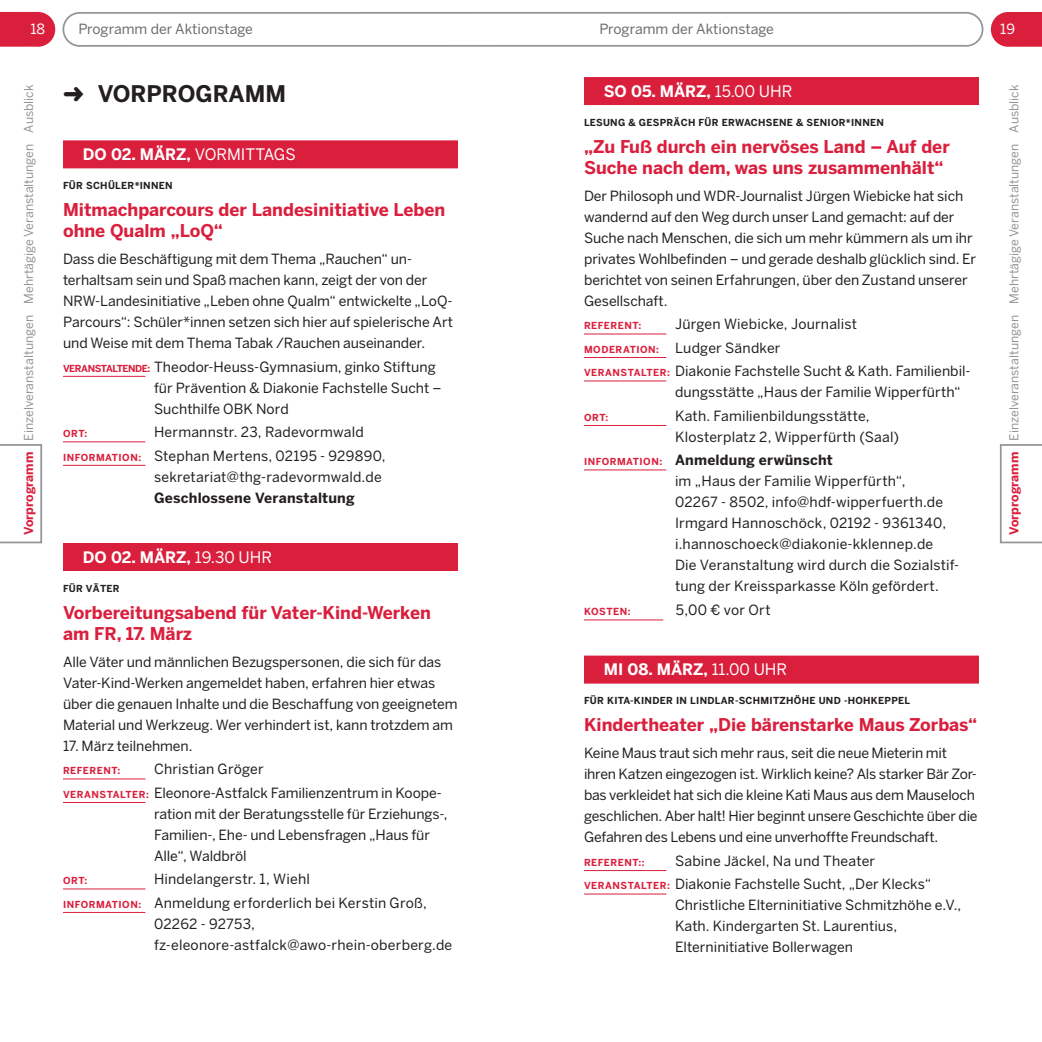
<style>
.page{position:relative;width:1042px;height:1042px;background:#fff}
.page>*{position:absolute;margin:0;border:0;box-sizing:border-box;transform-origin:0 0}
.t1{font:700 22.75px "Benton Sans";letter-spacing:-.01em;color:#231f20}
.t2{font:700 17.5px/21px "Benton Sans";color:#da1f3d}
.t3{font:700 15.75px "Benton Sans";color:#fff}
.t4{font:14px/21px "Benton Sans";letter-spacing:-.005em;color:#231f20}
.t5{font:14px/21px "Benton Sans";letter-spacing:.015em;color:#231f20}
.t6{font:14px "Benton Sans";color:#6c6d70}
.t7{font:700 14px "Benton Sans";letter-spacing:.015em;color:#231f20}
.t8{font:14px "Benton Sans";color:#fff}
.t9{font:12.25px "Benton Sans";color:#939598}
.t10{font:700 9.8px "Benton Sans";color:#da1f3d}
.t11{font:700 9.62px "Benton Sans";letter-spacing:.05em;color:#da1f3d}
.t12{font:700 9.62px "Benton Sans";letter-spacing:.03em;color:#231f20}
.s1{font-weight:700;color:#da1f3d}
.s2{font-weight:400}
.s3{font-weight:700;font-size:9.62px;color:#da1f3d}
.s4{font-weight:700}
.s5{font-size:14.17px}
</style>
<div class="page">
<svg style="left:0;top:12px;width:55px;height:35px;background:#dc2f4a"></svg>
<svg style="left:62px;top:13px;width:922px;height:34px"></svg>
<svg style="left:991px;top:12px;width:51px;height:35px;background:#dc304c"></svg>
<svg style="left:0;top:444px;width:42px;height:99px"></svg>
<svg style="left:1000px;top:444px;width:42px;height:99px"></svg>
<div style="left:63px;top:140px;width:395px;height:28px;background:#da1f3d"></div>
<hr style="left:63px;top:376px;width:82px;height:1px;background:#da1f3d">
<hr style="left:63px;top:441px;width:82px;height:1px;background:#da1f3d">
<hr style="left:63px;top:465px;width:82px;height:1px;background:#da1f3d">
<div style="left:63px;top:543px;width:395px;height:28px;background:#da1f3d"></div>
<hr style="left:63px;top:778px;width:82px;height:1px;background:#da1f3d">
<hr style="left:63px;top:802px;width:82px;height:1px;background:#da1f3d">
<hr style="left:63px;top:888px;width:82px;height:1px;background:#da1f3d">
<hr style="left:63px;top:912px;width:82px;height:1px;background:#da1f3d">
<div style="left:584px;top:77px;width:395px;height:28px;background:#da1f3d"></div>
<hr style="left:584px;top:334px;width:82px;height:1px;background:#da1f3d">
<hr style="left:584px;top:357px;width:82px;height:1px;background:#da1f3d">
<hr style="left:584px;top:381px;width:82px;height:1px;background:#da1f3d">
<hr style="left:584px;top:425px;width:82px;height:1px;background:#da1f3d">
<hr style="left:584px;top:470px;width:82px;height:1px;background:#da1f3d">
<hr style="left:584px;top:619px;width:79px;height:1px;background:#da1f3d">
<div style="left:584px;top:655px;width:395px;height:28px;background:#da1f3d"></div>
<hr style="left:584px;top:870px;width:82px;height:1px;background:#da1f3d">
<hr style="left:584px;top:894px;width:82px;height:1px;background:#da1f3d">
<p class="t8" style="left:31px;top:21px;width:16px">18</p>
<p class="t8" style="left:1000px;top:21px;width:16px">19</p>
<p class="t6" style="left:599px;top:21px;width:176px">Programm der Aktionstage</p>
<p class="t6" style="left:78px;top:21px;width:176px">Programm der Aktionstage</p>
<p class="t9" style="left:22px;top:535px;width:452px;rotate:-90deg"><span class="s1">Vorprogramm</span> Einzelveranstaltungen Mehrtägige Veranstaltungen Ausblick</p>
<h1 class="t1" style="left:63px;top:81px;width:221px">➜ Vorprogram m</h1>
<p class="t3" style="left:83px;top:145px;width:123px">DO 02. März, <span class="s2">vormittags</span></p>
<p class="t12" style="left:63px;top:180px;width:45px">Für Schül</p>
<p class="t12" style="left:121px;top:180px;width:53px">er*innen</p>
<p class="t2" style="left:63px;top:199px;width:384px">Mitmachparcours der Landesinitiative Leben ohne Qualm „LoQ“</p>
<p class="t4" style="left:63px;top:248px;width:392px">Dass die Beschäftigung mit dem Thema „Rauchen“ un&shy;terhaltsam sein und Spaß machen kann, zeigt der von der NRW-Landesinitiative „Leben ohne Qualm“ entwickelte „LoQ-Parcours“: Schüler*innen setzen sich hier auf spielerische Art und Weise mit dem Thema Tabak /Rauchen auseinander.</p>
<p class="t11" style="left:63px;top:362px;width:32px">VERANST</p>
<p class="t4" style="left:154px;top:356px;width:289px;text-indent:-48px"><span class="s3">ALTEnde:</span> Theodor-Heuss-Gymnasium, ginko Stiftung für Prävention &amp; Diakonie Fachstelle Sucht –<br>Suchthilfe OBK Nord</p>
<p class="t11" style="left:63px;top:428px;width:8px">ORT</p>
<p class="t11" style="left:84px;top:428px;width:4px">:</p>
<p class="t5" style="left:154px;top:421px;width:211px">Hermannstr. 23, Radevormwald</p>
<p class="t11" style="left:63px;top:451px;width:8px">INFOR</p>
<p class="t11" style="left:96px;top:451px;width:24px">MATION</p>
<p class="t5" style="left:138px;top:445px;width:249px;text-align:right"><span class="s3">:</span> Stephan Mertens, 02195 - 929890, sekretariat@thg-radevormwald.de</p>
<p class="t7" style="left:154px;top:489px;width:202px">Geschlossene Veranstaltung</p>
<p class="t3" style="left:83px;top:548px;width:191px">DO 02. März, <span class="s2">19.30 UHR</span></p>
<p class="t12" style="left:63px;top:582px;width:58px">Fü r Väter</p>
<p class="t2" style="left:63px;top:601px;width:369px">Vorbereitungsabend für Vater-Kind-Werken am FR, 17. März</p>
<p class="t4" style="left:63px;top:651px;width:396px">Alle Väter und männlichen Bezugspersonen, die sich für das Vater-Kind-Werken angemeldet haben, erfahren hier etwas über die genauen Inhalte und die Beschaffung von geeignetem Material und Werkzeug. Wer verhindert ist, kann trotzdem am</p>
<p class="t4" style="left:63px;top:735px;width:131px">17. März teilnehmen.</p>
<p class="t11" style="left:63px;top:765px;width:59px">Referent:</p>
<p class="t4" style="left:154px;top:758px;width:111px">Christian Gröger</p>
<p class="t11" style="left:63px;top:788px;width:37px">VERANST</p>
<p class="t11" style="left:113px;top:788px;width:21px">ALTER</p>
<p class="t4" style="left:154px;top:782px;width:295px;text-indent:-8px"><span class="s3">:</span> Eleonore-Astfalck Familienzentrum in Koope&shy;ration mit der Beratungsstelle für Erziehungs-, Familien-, Ehe- und Lebensfragen „Haus für Alle“, Waldbröl</p>
<p class="t11" style="left:63px;top:875px;width:8px">ORT</p>
<p class="t11" style="left:84px;top:875px;width:4px">:</p>
<p class="t4" style="left:154px;top:868px;width:157px">Hindelangerstr. 1, Wiehl</p>
<p class="t11" style="left:63px;top:898px;width:8px">INFOR</p>
<p class="t11" style="left:96px;top:898px;width:24px">MATION</p>
<p class="t5" style="left:154px;top:892px;width:300px;text-indent:-16px"><span class="s3">:</span> Anmeldung erforderlich bei Kerstin Groß,<br>02262 - 92753, fz-eleonore-astfalck@awo-rhein-oberberg.de</p>
<p class="t3" style="left:604px;top:82px;width:190px">SO 05. März, <span class="s2">15.00 UHR</span></p>
<p class="t12" style="left:584px;top:116px;width:301px">Lesung &amp; Gespräch für Erwachsene &amp; Senior*innen</p>
<p class="t2" style="left:584px;top:136px;width:367px">„Zu Fuß durch ein nervöses Land – Auf der<br>Suche nach dem, was uns zusammenhält“</p>
<p class="t4" style="left:584px;top:185px;width:394px">Der Philosoph und WDR-Journalist Jürgen Wiebicke hat sich wandernd auf den Weg durch unser Land gemacht: auf der Suche nach Menschen, die sich um mehr kümmern als um ihr privates Wohlbefinden – und gerade deshalb glücklich sind. Er berichtet von seinen Erfahrungen, über den Zustand unserer Gesellschaft.</p>
<p class="t11" style="left:584px;top:320px;width:59px">Referent:</p>
<p class="t5" style="left:584px;top:312px;width:275px;line-height:23.4px;text-indent:91px">Jürgen Wiebicke, Journalist<br><span class="s3">Moderation:</span> Ludger Sändker</p>
<p class="t11" style="left:584px;top:367px;width:37px">VERANST</p>
<p class="t11" style="left:634px;top:367px;width:21px">ALTER</p>
<p class="t4" style="left:667px;top:360px;width:305px;text-align:center"><span class="s3">:</span> Diakonie Fachstelle Sucht &amp; Kath. Familienbil&shy;dungsstätte „Haus der Familie Wipperfürth“</p>
<p class="t11" style="left:584px;top:411px;width:8px">ORT</p>
<p class="t11" style="left:605px;top:411px;width:4px">:</p>
<p class="t5" style="left:675px;top:405px;width:226px">Kath. Familienbildungsstätte,<br>Klosterplatz 2, Wipperfürth (Saal)</p>
<p class="t11" style="left:584px;top:456px;width:8px">INFOR</p>
<p class="t11" style="left:617px;top:456px;width:24px">MATION</p>
<p class="t5" style="left:675px;top:449px;width:286px;text-indent:-16px"><span class="s3">:</span> <span class="s4">Anmeldung erwünscht<br></span>im „Haus der Familie Wipperfürth“,<br>02267 - 8502, info@hdf-wipperfuerth.de Irmgard Hannoschöck, 02192 - 9361340, i.hannoschoeck@diakonie-kklennep.de<br>Die Veranstaltung wird durch die Sozialstif&shy;tung der Kreissparkasse Köln gefördert.</p>
<p class="t10" style="left:584px;top:606px;width:8px">KOSTEN</p>
<p class="t10" style="left:628px;top:606px;width:4px">:</p>
<p class="t4" style="left:676px;top:599px;width:96px"><span class="s5">5,00</span> € vor Ort</p>
<p class="t3" style="left:604px;top:660px;width:185px">MI 08. März, <span class="s2">11.00 UHR</span></p>
<p class="t12" style="left:584px;top:695px;width:131px">Für Kita-Kinder in Lindla</p>
<p class="t12" style="left:728px;top:695px;width:181px">r-Schm itzhöhe und -Hohkeppel</p>
<p class="t2" style="left:584px;top:714px;width:395px">Kindertheater „Die bärenstarke Maus Zorbas“</p>
<p class="t4" style="left:584px;top:742px;width:395px">Keine Maus traut sich mehr raus, seit die neue Mieterin mit ihren Katzen eingezogen ist. Wirklich keine? Als starker Bär Zor&shy;bas verkleidet hat sich die kleine Kati Maus aus dem Mauseloch geschlichen. Aber halt! Hier beginnt unsere Geschichte über die Gefahren des Lebens und eine unverhoffte Freundschaft.</p>
<p class="t11" style="left:584px;top:856px;width:62px">Referent::</p>
<p class="t5" style="left:675px;top:850px;width:202px">Sabine Jäckel, Na und Theater</p>
<p class="t11" style="left:584px;top:880px;width:37px">VERANST</p>
<p class="t11" style="left:634px;top:880px;width:21px">ALTER</p>
<p class="t4" style="left:675px;top:873px;width:288px;text-indent:-8px"><span class="s3">:</span> Diakonie Fachstelle Sucht, „Der Klecks“ Christliche Elterninitiative Schmitzhöhe e.V., Kath. Kindergarten St. Laurentius, Elterninitiative Bollerwagen</p>
<p class="t9" style="left:1006px;top:535px;width:452px;rotate:-90deg"><span class="s1">Vorprogramm</span> Einzelveranstaltungen Mehrtägige Veranstaltungen Ausblick</p>
</div>
